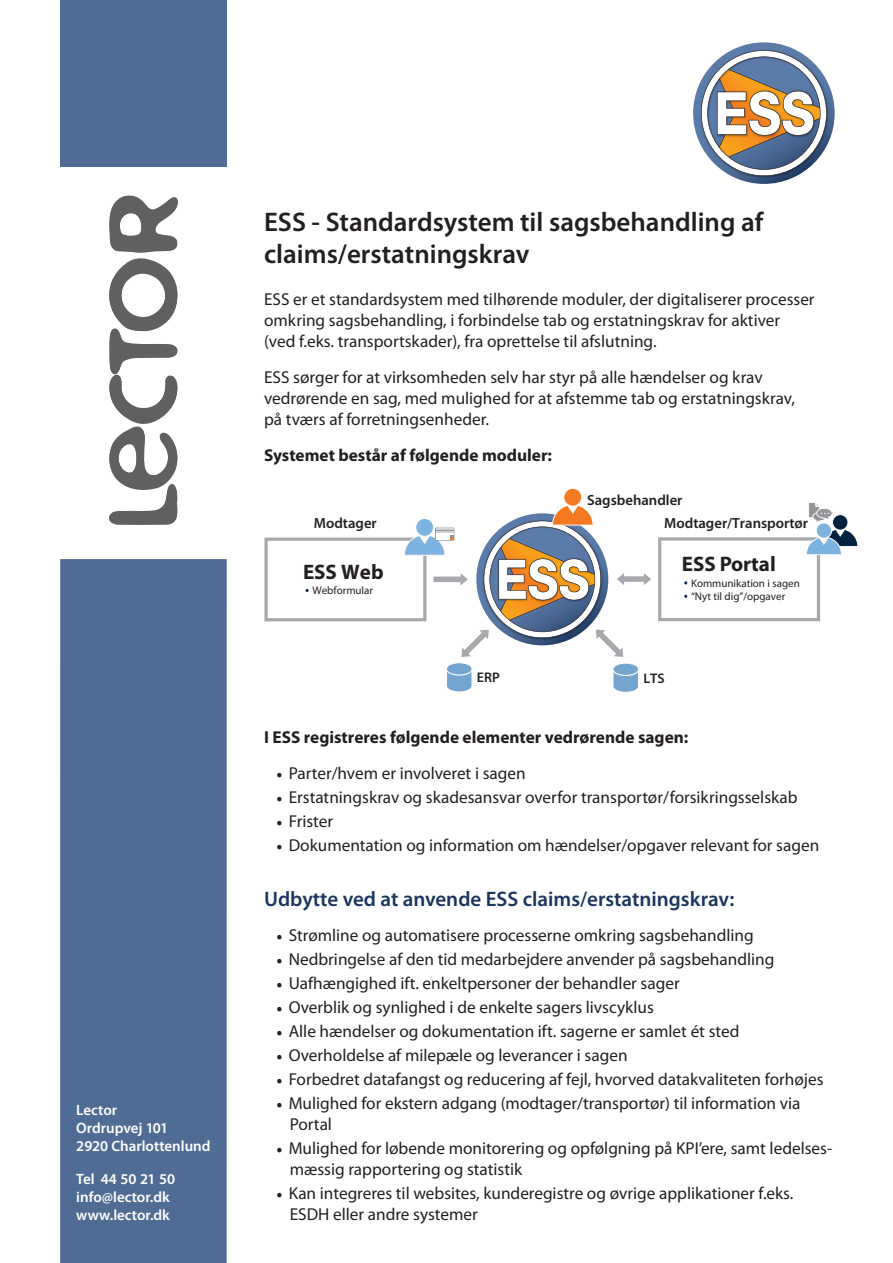
<style>
.page{position:relative;width:893px;height:1263px;background:#fff}
.page>*{position:absolute;margin:0;border:0;box-sizing:border-box;transform-origin:0 0}
.t1{font:600 27px/31.5px "Myriad Pro";color:#231f20}
.t2{font:600 21px "Myriad Pro";color:#1a3660}
.t3{font:700 21px "Myriad Pro";color:#231f20}
.t4{font:17.25px/24px "Myriad Pro";color:#231f20}
.t5{font:700 17.25px/36px "Myriad Pro";color:#231f20}
.t6{font:600 15px/18px "Myriad Pro";color:#fff}
.t7{font:600 14.7px "Myriad Pro";color:#231f20}
.t8{font:600 13.95px "Myriad Pro";letter-spacing:.005em;color:#231f20}
.t9{font:10.95px/13.4px "Myriad Pro";color:#231f20}
.s1{font-weight:400;font-size:36px}
.s2{font-weight:400}
.s3{font-size:36px}
</style>
<div class="page">
<div style="left:60px;top:559px;width:167px;height:704px;background:#4f6c94"></div>
<svg style="left:109px;top:195px;width:69px;height:330px"></svg>
<div style="left:60px;top:1px;width:166px;height:166px;background:#4f6c94"></div>
<svg style="left:693px;top:42px;width:142px;height:142px"></svg>
<img style="left:699px;top:48px;width:130px;height:131px">
<svg style="left:701px;top:50px;width:126px;height:126px"></svg>
<svg style="left:644px;top:573px;width:7px;height:12px"></svg>
<div style="left:623px;top:576px;width:22px;height:6px;background:#a7a9ac"></div>
<svg style="left:264px;top:519px;width:189px;height:102px"></svg>
<svg style="left:658px;top:503px;width:200px;height:118px"></svg>
<div style="left:816px;top:523px;width:16px;height:15px;background:#7db3e1;border-radius:50%"></div>
<div style="left:816px;top:522px;width:16px;height:17px;border:1px solid #fff;border-radius:50%"></div>
<svg style="left:461px;top:488px;width:163px;height:169px"></svg>
<div style="left:433px;top:576px;width:29px;height:6px;background:#a7a9ac"></div>
<svg style="left:613px;top:672px;width:25px;height:20px"></svg>
<div style="left:613px;top:663px;width:26px;height:12px;background:#73a5cf;border-radius:50%"></div>
<div style="left:612px;top:662px;width:27px;height:14px;border:1px solid #fff;border-radius:50%"></div>
<svg style="left:447px;top:672px;width:25px;height:20px"></svg>
<div style="left:446px;top:663px;width:26px;height:12px;background:#73a5cf;border-radius:50%"></div>
<div style="left:446px;top:662px;width:27px;height:14px;border:1px solid #fff;border-radius:50%"></div>
<p class="t6" style="left:76px;top:1100px;width:136px">Lector<br>Ordrupvej 101<br>2920 Charlottenlund</p>
<p class="t6" style="left:76px;top:1169px;width:100px">Tel 44 50 21 50 info@lector.dk www.lector.dk</p>
<h1 class="t1" style="left:264px;top:206px;width:501px">ESS - Standardsystem til sagsbehandling af claims/erstatningskrav</h1>
<p class="t4" style="left:264px;top:288px;width:552px;line-height:21px">ESS er et standardsystem med tilhørende moduler, der digitaliserer processer omkring sagsbehandling, i forbindelse tab og erstatningskrav for aktiver (ved f.eks. transportskader), fra oprettelse til afslutning.</p>
<p class="t4" style="left:264px;top:366px;width:532px;line-height:21px">ESS sørger for at virksomheden selv har styr på alle hændelser og krav vedrørende en sag, med mulighed for at afstemme tab og erstatningskrav, på tværs af forretningsenheder.</p>
<p class="t5" style="left:264px;top:436px;width:289px">Systemet består af følgende moduler:</p>
<p class="t7" style="left:314px;top:514px;width:64px">Modtager</p>
<p class="t3" style="left:303px;top:558px;width:82px">ESS Web</p>
<p class="t9" style="left:306px;top:584px;width:69px"><sup>.</sup> Webformular</p>
<p class="t7" style="left:587px;top:490px;width:97px">Sagsbehandler</p>
<p class="t7" style="left:664px;top:514px;width:145px">Modtager/Transportør</p>
<p class="t3" style="left:682px;top:550px;width:96px">ESS Portal</p>
<p class="t9" style="left:684px;top:576px;width:117px"><sup>.</sup> Kommunikation i sagen <sup>.</sup> “Nyt til dig”/opgaver</p>
<p class="t8" style="left:477px;top:669px;width:25px">ERP</p>
<p class="t8" style="left:643px;top:669px;width:23px">LTS</p>
<p class="t5" style="left:276px;top:718px;width:414px;text-indent:-11px">I ESS registreres følgende elementer vedrørende sagen: <span class="s1">.</span> <span class="s2">Parter/hvem er involveret i sagen</span></p>
<p class="t4" style="left:276px;top:785px;width:545px"><span class="s3">.</span> Erstatningskrav og skadesansvar overfor transportør/forsikringsselskab<br><span class="s3">.</span> Frister<br><span class="s3">.</span> Dokumentation og information om hændelser/opgaver relevant for sagen</p>
<p class="t2" style="left:264px;top:886px;width:472px">Udbytte ved at anvende ESS claims/erstatningskrav:</p>
<p class="t4" style="left:276px;top:923px;width:549px"><span class="s3">.</span> Strømline og automatisere processerne omkring sagsbehandling<br><span class="s3">.</span> Nedbringelse af den tid medarbejdere anvender på sagsbehandling<br><span class="s3">.</span> Uafhængighed ift. enkeltpersoner der behandler sager<br><span class="s3">.</span> Overblik og synlighed i de enkelte sagers livscyklus<br><span class="s3">.</span> Alle hændelser og dokumentation ift. sagerne er samlet ét sted<br><span class="s3">.</span> Overholdelse af milepæle og leverancer i sagen<br><span class="s3">.</span> Forbedret datafangst og reducering af fejl, hvorved datakvaliteten forhøjes <span class="s3">.</span> Mulighed for ekstern adgang (modtager/transportør) til information via</p>
<p class="t4" style="left:276px;top:1112px;width:558px;text-indent:14px">Portal<br><span class="s3">.</span> Mulighed for løbende monitorering og opfølgning på KPI’ere, samt ledelses-</p>
<p class="t4" style="left:276px;top:1157px;width:519px;text-indent:14px">mæssig rapportering og statistik<br><span class="s3">.</span> Kan integreres til websites, kunderegistre og øvrige applikationer f.eks.</p>
<p class="t4" style="left:290px;top:1202px;width:190px">ESDH eller andre systemer</p>
</div>
